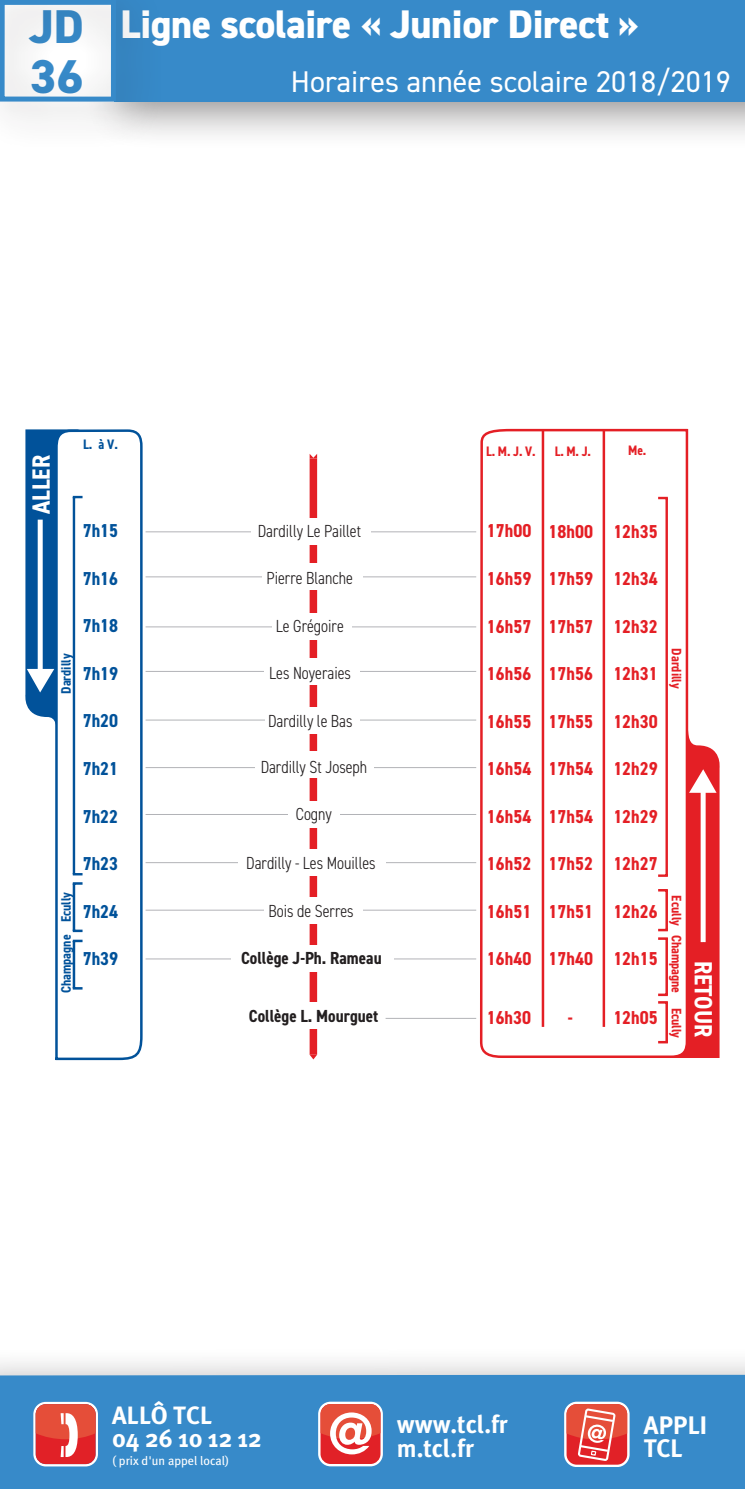
<style>
.page{position:relative;width:745px;height:1489px;background:#fff}
.page>*{position:absolute;margin:0;border:0;box-sizing:border-box;transform-origin:0 0}
.t1{font:800 47.5px "DIN2014";color:#378ac9}
.t2{font:800 40px "DIN2014";letter-spacing:-.01em;color:#fff}
.t3{font:30px "DIN2014";color:#fff}
.t4{font:700 25.25px/23.8px "Meta Plus";letter-spacing:-.005em;color:#fff}
.t5{font:700 25px/23.2px "Meta Plus";color:#fff}
.t6{font:700 condensed 25px "DIN2014";color:#fff}
.t7{font:700 condensed 18.75px "DIN2014";color:#e41f25}
.t8{font:700 condensed 18.75px "DIN2014";color:#01529a}
.t9{font:300 condensed 17.5px "DIN2014";color:#231f20}
.t10{font:700 condensed 17.5px "DIN2014";color:#231f20}
.t11{font:700 condensed 13.75px "DIN2014";color:#e41f25}
.t12{font:700 condensed 13.75px "DIN2014";color:#01529a}
.t13{font:12.5px "Meta Plus";color:#fff}
.s1{font-size:47.5px;color:#378ac9}
</style>
<div class="page">
<div style="left:85px;top:0;width:659px;height:150px;background:#231f20;opacity:.5"></div>
<div style="left:113px;top:0;width:631px;height:102px;background:#378ac9"></div>
<div style="left:0;top:1346px;width:744px;height:142px;background:#231f20;opacity:.5"></div>
<div style="left:0;top:1374px;width:744px;height:114px;background:#378ac9"></div>
<svg style="left:33px;top:1401px;width:65px;height:65px"></svg>
<svg style="left:318px;top:1401px;width:64px;height:65px"></svg>
<div style="left:320px;top:1403px;width:60px;height:60px;background:#e12127;border-radius:10px"></div>
<svg style="left:320px;top:1403px;width:60px;height:51px"></svg>
<svg style="left:563px;top:1401px;width:66px;height:65px"></svg>
<div style="left:566px;top:1403px;width:60px;height:61px;background:#e12127;border-radius:10px"></div>
<svg style="left:566px;top:1403px;width:60px;height:57px"></svg>
<hr style="left:145px;top:958px;width:331px;height:1px;background:#b2b3b7">
<hr style="left:145px;top:909px;width:331px;height:1px;background:#b2b3b7">
<hr style="left:145px;top:862px;width:331px;height:1px;background:#b2b3b7">
<hr style="left:145px;top:814px;width:331px;height:1px;background:#b2b3b7">
<hr style="left:145px;top:767px;width:331px;height:1px;background:#b2b3b7">
<hr style="left:145px;top:719px;width:331px;height:1px;background:#b2b3b7">
<hr style="left:145px;top:671px;width:331px;height:1px;background:#b2b3b7">
<hr style="left:145px;top:626px;width:331px;height:1px;background:#b2b3b7">
<hr style="left:145px;top:576px;width:331px;height:1px;background:#b2b3b7">
<hr style="left:145px;top:531px;width:331px;height:1px;background:#b2b3b7">
<div style="left:309px;top:458px;width:8px;height:596px;background:#e41f25"></div>
<div style="left:231px;top:945px;width:162px;height:26px;background:#fff"></div>
<div style="left:231px;top:1002px;width:162px;height:26px;background:#fff"></div>
<div style="left:264px;top:897px;width:98px;height:26px;background:#fff"></div>
<div style="left:238px;top:849px;width:147px;height:26px;background:#fff"></div>
<div style="left:287px;top:801px;width:52px;height:26px;background:#fff"></div>
<div style="left:255px;top:751px;width:118px;height:26px;background:#fff"></div>
<div style="left:264px;top:707px;width:95px;height:26px;background:#fff"></div>
<div style="left:264px;top:658px;width:95px;height:26px;background:#fff"></div>
<div style="left:272px;top:614px;width:80px;height:26px;background:#fff"></div>
<div style="left:251px;top:519px;width:120px;height:26px;background:#fff"></div>
<div style="left:262px;top:564px;width:100px;height:26px;background:#fff"></div>
<svg style="left:55px;top:429px;width:88px;height:631px"></svg>
<svg style="left:480px;top:429px;width:209px;height:629px"></svg>
<svg style="left:309px;top:1054px;width:8px;height:5px"></svg>
<hr style="left:73px;top:497px;width:2px;height:377px;background:#01529a">
<svg style="left:73px;top:873px;width:9px;height:2px"></svg>
<svg style="left:25px;top:429px;width:57px;height:312px"></svg>
<hr style="left:73px;top:883px;width:2px;height:47px;background:#01529a">
<svg style="left:73px;top:929px;width:9px;height:3px"></svg>
<svg style="left:73px;top:882px;width:9px;height:2px"></svg>
<hr style="left:73px;top:940px;width:2px;height:48px;background:#01529a">
<svg style="left:73px;top:987px;width:9px;height:2px"></svg>
<svg style="left:73px;top:939px;width:9px;height:3px"></svg>
<hr style="left:665px;top:498px;width:2px;height:377px;background:#e41f25">
<svg style="left:657px;top:721px;width:62px;height:336px"></svg>
<svg style="left:657px;top:497px;width:10px;height:2px"></svg>
<hr style="left:602px;top:431px;width:2px;height:595px;background:#e41f25">
<hr style="left:541px;top:430px;width:3px;height:596px;background:#e41f25">
<svg style="left:309px;top:454px;width:8px;height:4px"></svg>
<hr style="left:385px;top:1017px;width:91px;height:1px;background:#b2b3b7">
<div style="left:0;top:0;width:165px;height:150px;background:#231f20;opacity:.5"></div>
<div style="left:0;top:0;width:116px;height:102px;border:5px solid #378ac9"></div>
<h2 class="t2" style="left:29px;top:-2px;width:611px"><span class="s1">JD</span> Ligne scolaire « Junior Direct »</h2>
<h1 class="t1" style="left:30px;top:45px;width:55px">36</h1>
<h3 class="t3" style="left:291px;top:63px;width:441px">Horaires année scolaire 2018/2019</h3>
<h3 class="t6" style="left:32px;top:514px;width:60px;rotate:-90deg">ALLER</h3>
<p class="t12" style="left:83px;top:439px;width:36px">L. à V.</p>
<p class="t12" style="left:61px;top:694px;width:42px;rotate:-90deg">Dardilly</p>
<p class="t12" style="left:61px;top:922px;width:32px;rotate:-90deg">Ecully</p>
<p class="t12" style="left:61px;top:993px;width:60px;rotate:-90deg">Champagne</p>
<p class="t8" style="left:83px;top:524px;width:37px">7h15</p>
<p class="t8" style="left:83px;top:571px;width:37px">7h16</p>
<p class="t8" style="left:83px;top:619px;width:37px">7h18</p>
<p class="t8" style="left:83px;top:666px;width:37px">7h19</p>
<p class="t8" style="left:83px;top:713px;width:37px">7h20</p>
<p class="t8" style="left:83px;top:761px;width:37px">7h21</p>
<p class="t8" style="left:83px;top:808px;width:37px">7h22</p>
<p class="t8" style="left:83px;top:856px;width:37px">7h23</p>
<p class="t8" style="left:83px;top:903px;width:37px">7h24</p>
<p class="t8" style="left:83px;top:951px;width:37px">7h39</p>
<p class="t11" style="left:486px;top:445px;width:51px">L. M. J. V.</p>
<p class="t11" style="left:554px;top:445px;width:38px">L. M. J.</p>
<p class="t11" style="left:627px;top:445px;width:20px">Me.</p>
<p class="t9" style="left:258px;top:524px;width:105px">Dardilly Le Paillet</p>
<p class="t9" style="left:266px;top:571px;width:88px">Pierre Blanche</p>
<p class="t9" style="left:276px;top:619px;width:69px">Le Grégoire</p>
<p class="t9" style="left:269px;top:666px;width:83px">Les Noyeraies</p>
<p class="t9" style="left:268px;top:714px;width:86px">Dardilly le Bas</p>
<p class="t9" style="left:260px;top:760px;width:108px">Dardilly St Joseph</p>
<p class="t9" style="left:296px;top:807px;width:38px">Cogny</p>
<p class="t9" style="left:246px;top:856px;width:131px">Dardilly - Les Mouilles</p>
<p class="t9" style="left:268px;top:904px;width:87px">Bois de Serres</p>
<p class="t10" style="left:241px;top:951px;width:142px">Collège J-Ph. Rameau</p>
<p class="t7" style="left:486px;top:524px;width:46px">17h00</p>
<p class="t7" style="left:486px;top:571px;width:46px">16h59</p>
<p class="t7" style="left:486px;top:619px;width:46px">16h57</p>
<p class="t7" style="left:486px;top:666px;width:46px">16h56</p>
<p class="t7" style="left:486px;top:714px;width:46px">16h55</p>
<p class="t7" style="left:486px;top:761px;width:46px">16h54</p>
<p class="t7" style="left:486px;top:809px;width:46px">16h54</p>
<p class="t7" style="left:486px;top:856px;width:46px">16h52</p>
<p class="t7" style="left:486px;top:904px;width:46px">16h51</p>
<p class="t7" style="left:486px;top:951px;width:46px">16h40</p>
<p class="t7" style="left:548px;top:524px;width:46px">18h00</p>
<p class="t7" style="left:548px;top:571px;width:46px">17h59</p>
<p class="t7" style="left:548px;top:619px;width:46px">17h57</p>
<p class="t7" style="left:548px;top:666px;width:46px">17h56</p>
<p class="t7" style="left:548px;top:714px;width:46px">17h55</p>
<p class="t7" style="left:548px;top:761px;width:46px">17h54</p>
<p class="t7" style="left:548px;top:809px;width:46px">17h54</p>
<p class="t7" style="left:548px;top:856px;width:46px">17h52</p>
<p class="t7" style="left:548px;top:904px;width:46px">17h51</p>
<p class="t7" style="left:548px;top:951px;width:46px">17h40</p>
<p class="t7" style="left:613px;top:524px;width:46px">12h35</p>
<p class="t7" style="left:613px;top:571px;width:46px">12h34</p>
<p class="t7" style="left:613px;top:619px;width:46px">12h32</p>
<p class="t7" style="left:613px;top:666px;width:46px">12h31</p>
<p class="t7" style="left:613px;top:714px;width:46px">12h30</p>
<p class="t7" style="left:613px;top:761px;width:46px">12h29</p>
<p class="t7" style="left:613px;top:809px;width:46px">12h29</p>
<p class="t7" style="left:613px;top:856px;width:46px">12h27</p>
<p class="t7" style="left:613px;top:904px;width:46px">12h26</p>
<p class="t7" style="left:613px;top:951px;width:46px">12h15</p>
<p class="t10" style="left:249px;top:1009px;width:131px">Collège L. Mourguet</p>
<p class="t7" style="left:486px;top:1010px;width:46px">16h30</p>
<p class="t7" style="left:567px;top:1010px;width:91px">- 12h05</p>
<p class="t11" style="left:681px;top:648px;width:42px;rotate:90deg">Dardilly</p>
<p class="t11" style="left:681px;top:895px;width:32px;rotate:90deg">Ecully</p>
<p class="t11" style="left:681px;top:934px;width:60px;rotate:90deg">Champagne</p>
<p class="t11" style="left:681px;top:1007px;width:32px;rotate:90deg">Ecully</p>
<h3 class="t6" style="left:712px;top:960px;width:78px;rotate:90deg">RETOUR</h3>
<h3 class="t5" style="left:112px;top:1403px;width:151px">ALLÔ TCL<br>04 26 10 12 12</h3>
<p class="t13" style="left:112px;top:1453px;width:119px">( prix d'un appel local)</p>
<h3 class="t5" style="left:396px;top:1412px;width:112px">www.tcl.fr m.tcl.fr</h3>
<h3 class="t4" style="left:643px;top:1412px;width:65px">APPLI<br>TCL</h3>
</div>
